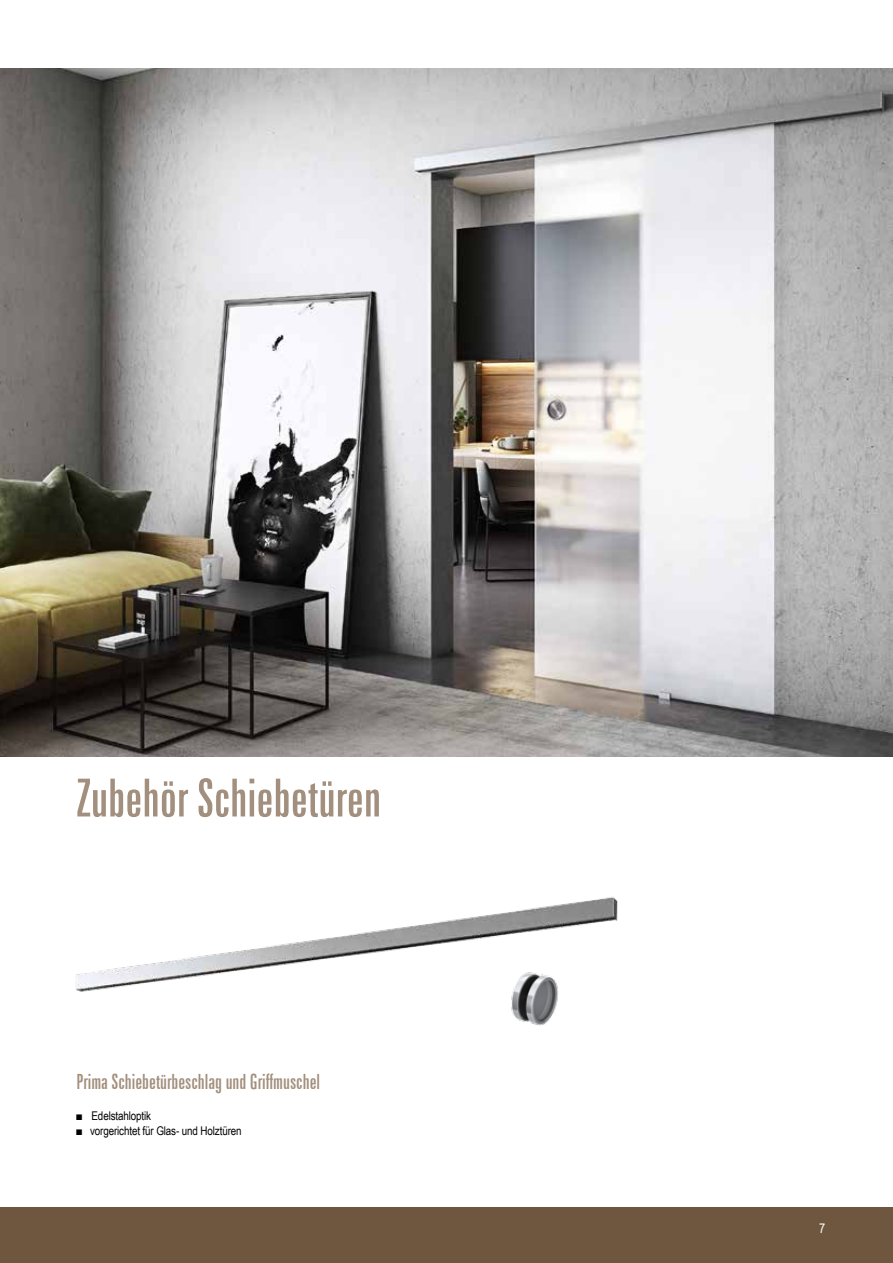
<style>
.page{position:relative;width:893px;height:1263px;background:#fff}
.page>*{position:absolute;margin:0;border:0;box-sizing:border-box;transform-origin:0 0}
.t1{font:extra-condensed 52.5px "Zurich BT";color:#a28f7d;scale:.96 1}
.t2{font:extra-condensed 21px "Zurich BT";color:#a28f7d;scale:.96 1}
.t3{font:13.5px "Arial Narrow";color:#fff}
.t4{font:12px "Arial Narrow";letter-spacing:-.01em;color:#000}
</style>
<div class="page">
<div style="left:0;top:1208px;width:893px;height:55px;background:#6f563e"></div>
<img style="left:511px;top:1007px;width:45px;height:19px">
<img style="left:1px;top:68px;width:892px;height:688px">
<img style="left:0;top:68px;width:1px;height:688px">
<img style="left:76px;top:897px;width:542px;height:110px">
<h1 class="t1" style="left:77px;top:768px;width:319px">Zubehör Schiebetüren</h1>
<h2 class="t2" style="left:77px;top:1070px;width:255px">Prima Schiebetürbeschlag und Griffmuschel</h2>
<p class="t4" style="left:77px;top:1107px;width:76px">■ Edelstahloptik</p>
<p class="t4" style="left:77px;top:1122px;width:167px">■ vorgerichtet für Glas- und Holztüren</p>
<p class="t3" style="left:819px;top:1218px;width:8px">7</p>
</div>
